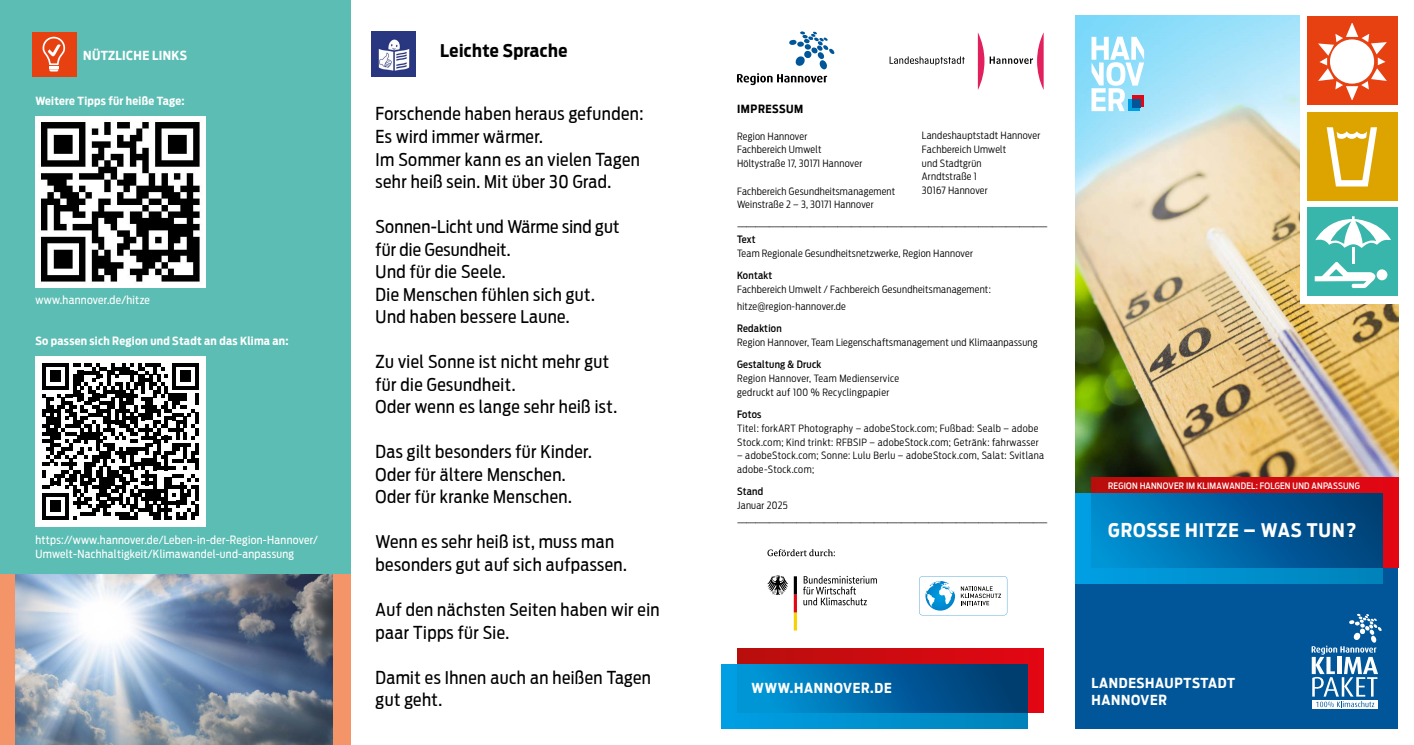
<style>
.page{position:relative;width:1414px;height:745px;background:#fff}
.page>*{position:absolute;margin:0;border:0;box-sizing:border-box;transform-origin:0 0}
.t1{font:700 18.75px "Antenna Cond";letter-spacing:.05em;color:#fff}
.t2{font:17.5px/22.5px "Antenna Cond";letter-spacing:.025em;color:#000}
.t3{font:700 17.5px "Antenna Cond";letter-spacing:.025em;color:#000}
.t4{font:700 13.75px/16.5px "Antenna Cond";letter-spacing:.05em;color:#fff}
.t5{font:700 12.5px "Antenna Cond";letter-spacing:.025em;color:#fff}
.t6{font:11.25px/13.8px "Antenna Cond";letter-spacing:.025em;color:#fff}
.t7{font:700 11.25px "Antenna Cond";letter-spacing:.025em;color:#fff}
.t8{font:700 11.25px "Antenna Cond";letter-spacing:.05em;color:#000}
.t9{font:300 10px/13.8px "Antenna Cond";letter-spacing:.025em;color:#000}
.t10{font:500 10px "Antenna Cond";letter-spacing:.025em;color:#000}
.t11{font:500 8.75px "Antenna Cond";letter-spacing:.025em;color:#fff}
</style>
<div class="page">
<div style="left:1075px;top:554px;width:323px;height:174px;background:#005698"></div>
<img style="left:1075px;top:16px;width:323px;height:477px">
<div style="left:0;top:0;width:351px;height:744px;background:#5bbdb3"></div>
<div style="left:1091px;top:477px;width:307px;height:90px;background:linear-gradient(to right,#b70f0c,#e30713)"></div>
<svg style="left:1075px;top:493px;width:307px;height:90px;background:#0091d1"></svg>
<div style="left:1091px;top:493px;width:291px;height:74px;background:linear-gradient(to right,#008ed1,#003c76)"></div>
<svg style="left:803px;top:575px;width:74px;height:30px"></svg>
<svg style="left:767px;top:575px;width:21px;height:19px"></svg>
<svg style="left:794px;top:576px;width:3px;height:54px"></svg>
<svg style="left:767px;top:549px;width:68px;height:7px"></svg>
<svg style="left:919px;top:576px;width:88px;height:39px"></svg>
<div style="left:737px;top:647px;width:307px;height:64px;background:linear-gradient(to right,#b70f0c,#e30713)"></div>
<svg style="left:721px;top:664px;width:307px;height:63px;background:#008ecd"></svg>
<div style="left:737px;top:663px;width:291px;height:48px;background:linear-gradient(to right,#0099de,#003369)"></div>
<svg style="left:737px;top:31px;width:97px;height:54px"></svg>
<svg style="left:889px;top:56px;width:76px;height:9px"></svg>
<svg style="left:978px;top:33px;width:6px;height:57px"></svg>
<svg style="left:990px;top:32px;width:54px;height:58px"></svg>
<svg style="left:1312px;top:706px;width:65px;height:2px"></svg>
<svg style="left:1311px;top:613px;width:71px;height:93px"></svg>
<div style="left:32px;top:32px;width:44px;height:44px;background:#e74011"></div>
<svg style="left:42px;top:36px;width:24px;height:35px"></svg>
<img style="left:371px;top:32px;width:44px;height:44px">
<div style="left:1300px;top:0;width:114px;height:303px;background:#fff"></div>
<div style="left:1307px;top:16px;width:91px;height:89px;background:#e74011"></div>
<svg style="left:1318px;top:23px;width:69px;height:77px"></svg>
<div style="left:1307px;top:207px;width:91px;height:89px;background:#38b6ab"></div>
<svg style="left:1315px;top:216px;width:76px;height:72px"></svg>
<svg style="left:1091px;top:37px;width:53px;height:74px"></svg>
<div style="left:1307px;top:112px;width:91px;height:88px;background:#dda400"></div>
<svg style="left:1326px;top:127px;width:51px;height:59px"></svg>
<div style="left:0;top:574px;width:351px;height:170px;background:#f39568"></div>
<img style="left:15px;top:574px;width:317px;height:170px">
<div style="left:35px;top:356px;width:171px;height:170px;background:#fff"></div>
<svg style="left:42px;top:363px;width:157px;height:156px"></svg>
<hr style="left:195px;top:485px;width:4px;height:15px;background:#000">
<hr style="left:195px;top:504px;width:4px;height:11px;background:#000">
<img style="left:35px;top:117px;width:171px;height:170px">
<p class="t5" style="left:83px;top:48px;width:105px">NÜTZLICHE LINKS</p>
<h2 class="t3" style="left:440px;top:40px;width:129px">Leichte Sprache</h2>
<p class="t7" style="left:35px;top:94px;width:151px">Weitere Tipps für heiße Tage:</p>
<h2 class="t2" style="left:376px;top:103px;width:269px">Forschende haben heraus gefunden:<br>Es wird immer wärmer.<br>Im Sommer kann es an vielen Tagen sehr heiß sein. Mit über 30 Grad.</h2>
<h2 class="t2" style="left:376px;top:215px;width:245px">Sonnen-Licht und Wärme sind gut für die Gesundheit.<br>Und für die Seele.<br>Die Menschen fühlen sich gut.<br>Und haben bessere Laune.</h2>
<h2 class="t2" style="left:376px;top:350px;width:243px">Zu viel Sonne ist nicht mehr gut für die Gesundheit.<br>Oder wenn es lange sehr heiß ist.</h2>
<h2 class="t2" style="left:376px;top:440px;width:218px">Das gilt besonders für Kinder.<br>Oder für ältere Menschen.<br>Oder für kranke Menschen.</h2>
<h2 class="t2" style="left:376px;top:530px;width:253px">Wenn es sehr heiß ist, muss man besonders gut auf sich aufpassen.</h2>
<h2 class="t2" style="left:376px;top:598px;width:285px">Auf den nächsten Seiten haben wir ein paar Tipps für Sie.</h2>
<h2 class="t2" style="left:376px;top:665px;width:277px">Damit es Ihnen auch an heißen Tagen gut geht.</h2>
<p class="t6" style="left:35px;top:293px;width:116px">www.hannover.de/hitze</p>
<p class="t7" style="left:35px;top:334px;width:255px">So passen sich Region und Stadt an das Klima an:</p>
<p class="t6" style="left:35px;top:533px;width:284px">https://www.hannover.de/Leben-in-der-Region-Hannover/<br>Umwelt-Nachhaltigkeit/Klimawandel-und-anpassung</p>
<p class="t8" style="left:737px;top:102px;width:68px">IMPRESSUM</p>
<p class="t9" style="left:737px;top:129px;width:127px">Region Hannover<br>Fachbereich Umwelt<br>Höltystraße 17, 30171 Hannover</p>
<p class="t9" style="left:737px;top:184px;width:160px">Fachbereich Gesundheitsmanagement<br>Weinstraße 2 – 3, 30171 Hannover</p>
<p class="t9" style="left:737px;top:219px;width:312px">––––––––––––––––––––––––––––––––––––––––––––––––––––––––––––––––––––</p>
<p class="t10" style="left:737px;top:234px;width:20px">Text</p>
<p class="t9" style="left:737px;top:246px;width:237px">Team Regionale Gesundheitsnetzwerke, Region Hannover</p>
<p class="t10" style="left:737px;top:269px;width:37px">Kontakt</p>
<p class="t9" style="left:737px;top:280px;width:255px;line-height:17.2px">Fachbereich Umwelt / Fachbereich Gesundheitsmanagement: hitze@region-hannover.de</p>
<p class="t10" style="left:737px;top:323px;width:46px">Redaktion</p>
<p class="t9" style="left:737px;top:335px;width:302px">Region Hannover, Team Liegenschaftsmanagement und Klimaanpassung</p>
<p class="t10" style="left:737px;top:358px;width:86px">Gestaltung &amp; Druck</p>
<p class="t9" style="left:737px;top:371px;width:164px">Region Hannover, Team Medienservice gedruckt auf 100 % Recyclingpapier</p>
<p class="t10" style="left:737px;top:408px;width:26px">Fotos</p>
<p class="t9" style="left:737px;top:421px;width:303px">Titel: forkART Photography – adobeStock.com; Fußbad: Sealb – adobe<br>Stock.com; Kind trinkt: RFBSIP – adobeStock.com; Getränk: fahrwasser</p>
<p class="t9" style="left:737px;top:448px;width:309px">– adobeStock.com; Sonne: Lulu Berlu – adobeStock.com, Salat: Svitlana adobe-Stock.com;</p>
<p class="t10" style="left:737px;top:485px;width:28px">Stand</p>
<p class="t9" style="left:737px;top:496px;width:312px;line-height:17.2px">Januar 2025 ––––––––––––––––––––––––––––––––––––––––––––––––––––––––––––––––––––</p>
<p class="t9" style="left:922px;top:128px;width:120px">Landeshauptstadt Hannover<br>Fachbereich Umwelt<br>und Stadtgrün<br>Arndtstraße 1<br>30167 Hannover</p>
<p class="t11" style="left:1108px;top:480px;width:253px">REGION HANNOVER IM KLIMAWANDEL: FOLGEN UND ANPASSUNG</p>
<h1 class="t1" style="left:1108px;top:518px;width:250px">GROSSE HITZE – WAS TUN?</h1>
<h3 class="t4" style="left:752px;top:679px;width:142px">WWW.HANNOVER.DE</h3>
<h3 class="t4" style="left:1091px;top:674px;width:145px">LANDESHAUPTSTADT<br>HANNOVER</h3>
</div>
